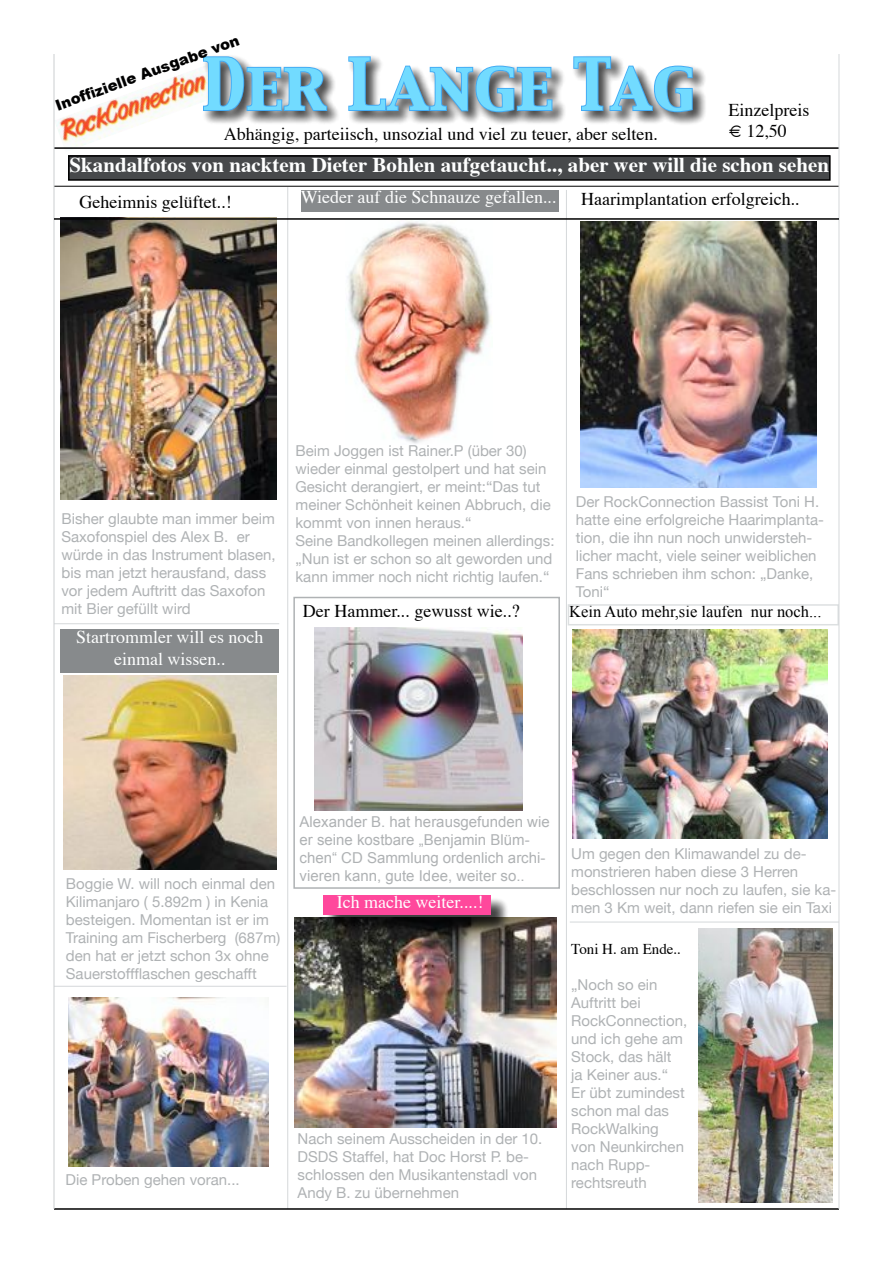
<style>
.page{position:relative;width:893px;height:1263px;background:#fff}
.page>*{position:absolute;margin:0;border:0;box-sizing:border-box;transform-origin:0 0}
.t1{font:63.3px "Capitals";color:#72dbff}
.t2{font:700 21px "Times";color:#feffff}
.t3{font:18px/21.6px "Times";color:#000001}
.t4{font:18px/21.6px "Times";color:#feffff;text-align:center}
.t5{font:16.5px "Times New Roman";color:#000001}
.t6{font:15px/18px "Helvetica Neue";color:#afb2b4}
.t7{font:15px/18px "Arial";color:#afb2b4}
.t8{font:900 15px "Arial";color:#000001}
.t9{font:15px "Times";color:#000001}
</style>
<div class="page">
<img style="left:55px;top:68px;width:145px;height:78px">
<div style="left:200px;top:53px;width:509px;height:75px;background:#000001;opacity:.75"></div>
<svg style="left:202px;top:55px;width:126px;height:57px"></svg>
<svg style="left:347px;top:55px;width:206px;height:58px"></svg>
<svg style="left:572px;top:55px;width:122px;height:58px"></svg>
<div style="left:69px;top:156px;width:761px;height:24px;background:#47494b"></div>
<div style="left:68px;top:155px;width:763px;height:26px;border:2px solid #000001"></div>
<hr style="left:54px;top:186px;width:785px;height:1px;background:#000001">
<hr style="left:287px;top:187px;width:1px;height:1022px;background:#d5d8da">
<hr style="left:566px;top:190px;width:1px;height:1019px;background:#d5d8da">
<img style="left:573px;top:630px;width:255px;height:208px">
<img style="left:347px;top:220px;width:144px;height:224px">
<div style="left:301px;top:190px;width:258px;height:21px;background:#878a8c"></div>
<div style="left:60px;top:630px;width:219px;height:43px;background:#878a8c"></div>
<div style="left:568px;top:604px;width:271px;height:21px;border:2px solid #dde0e1"></div>
<hr style="left:54px;top:986px;width:233px;height:1px;background:#d5d8da">
<img style="left:581px;top:221px;width:235px;height:267px">
<hr style="left:54px;top:623px;width:225px;height:1px;background:#d5d8da">
<img style="left:61px;top:220px;width:215px;height:280px">
<img style="left:315px;top:628px;width:208px;height:182px">
<img style="left:295px;top:918px;width:261px;height:210px">
<div style="left:324px;top:895px;width:187px;height:40px;background:#000001;opacity:.75"></div>
<div style="left:323px;top:895px;width:167px;height:20px;background:#ff489c"></div>
<div style="left:293px;top:597px;width:267px;height:292px;border:2px solid #afb2b4"></div>
<img style="left:64px;top:675px;width:212px;height:194px">
<hr style="left:54px;top:1208px;width:785px;height:2px;background:#000001">
<hr style="left:54px;top:147px;width:785px;height:2px;background:#000001">
<img style="left:68px;top:997px;width:200px;height:169px">
<hr style="left:570px;top:922px;width:269px;height:1px;background:#d5d8da">
<hr style="left:54px;top:54px;width:1px;height:1155px;background:#cbced0">
<hr style="left:839px;top:54px;width:1px;height:1155px;background:#d5d8da">
<hr style="left:54px;top:218px;width:785px;height:2px;background:#000001">
<img style="left:698px;top:928px;width:135px;height:274px">
<p class="t8" style="left:52px;top:95px;width:196px;rotate:-20deg">Inoffi zielle Ausgabe von</p>
<h1 class="t1" style="left:202px;top:47px;width:494px">Der Lange Tag</h1>
<p class="t3" style="left:224px;top:124px;width:436px">Abhängig, parteiisch, unsozial und viel zu teuer, aber selten.</p>
<p class="t3" style="left:729px;top:100px;width:82px">Einzelpreis ! 12,50</p>
<h2 class="t2" style="left:70px;top:157px;width:761px">Skandalfotos von nacktem Dieter Bohlen aufgetaucht.., aber wer will die schon sehen</h2>
<p class="t3" style="left:79px;top:192px;width:154px">Geheimnis gelüftet..!</p>
<p class="t4" style="left:301px;top:188px;width:257px">Wieder auf die Schnauze gefallen...</p>
<p class="t3" style="left:581px;top:190px;width:220px">Haarimplantation erfolgreich..</p>
<p class="t6" style="left:61px;top:509px;width:216px">Bisher glaubte man immer beim<br>Saxofonspiel des Alex B. er würde in das Instrument blasen, bis man jetzt herausfand, dass vor jedem Auftritt das Saxofon mit Bier gefüllt wird</p>
<p class="t4" style="left:76px;top:628px;width:189px">Startrommler will es noch einmal wissen..</p>
<p class="t6" style="left:296px;top:442px;width:260px">Beim Joggen ist Rainer.P (über 30) wieder einmal gestolpert und hat sein Gesicht derangiert, er meint:“Das tut meiner Schönheit keinen Abbruch, die kommt von innen heraus.“<br>Seine Bandkollegen meinen allerdings: „Nun ist er schon so alt geworden und kann immer noch nicht richtig laufen.“</p>
<p class="t3" style="left:303px;top:602px;width:218px">Der Hammer... gewusst wie..?</p>
<p class="t6" style="left:576px;top:493px;width:250px">Der RockConnection Bassist Toni H. hatte eine erfolgreiche Haarimplanta&shy;tion, die ihn nun noch unwidersteh&shy;licher macht, viele seiner weiblichen<br>Fans schrieben ihm schon: „Danke,<br>Toni“</p>
<p class="t5" style="left:569px;top:602px;width:254px">Kein Auto mehr,sie laufen nur noch...</p>
<p class="t6" style="left:66px;top:875px;width:216px">Boggie W. will noch einmal den<br>Kilimanjaro ( 5.892m ) in Kenia besteigen. Momentan ist er im<br>Training am Fischerberg (687m) den hat er jetzt schon 3x ohne<br>Sauerstoffflaschen geschafft</p>
<p class="t7" style="left:300px;top:813px;width:252px">Alexander B. hat herausgefunden wie er seine kostbare „Benjamin Blüm&shy;chen“ CD Sammlung ordenlich archi&shy;vieren kann, gute Idee, weiter so..</p>
<p class="t4" style="left:337px;top:893px;width:148px">Ich mache weiter....!</p>
<p class="t6" style="left:65px;top:1171px;width:176px">Die Proben gehen voran...</p>
<p class="t6" style="left:298px;top:1129px;width:246px">Nach seinem Ausscheiden in der 10.<br>DSDS Staffel, hat Doc Horst P. be&shy;schlossen den Musikantenstadl von<br>Andy B. zu übernehmen</p>
<p class="t6" style="left:571px;top:844px;width:267px">Um gegen den Klimawandel zu de&shy;monstrieren haben diese 3 Herren beschlossen nur noch zu laufen, sie ka&shy;men 3 Km weit, dann riefen sie ein Taxi</p>
<p class="t9" style="left:571px;top:943px;width:111px">Toni H. am Ende..</p>
<p class="t6" style="left:571px;top:975px;width:118px">„Noch so ein<br>Auftritt bei<br>RockConnection, und ich gehe am<br>Stock, das hält<br>ja Keiner aus.“<br>Er übt zumindest schon mal das<br>RockWalking<br>von Neunkirchen nach Rupp&shy;rechtsreuth</p>
</div>
